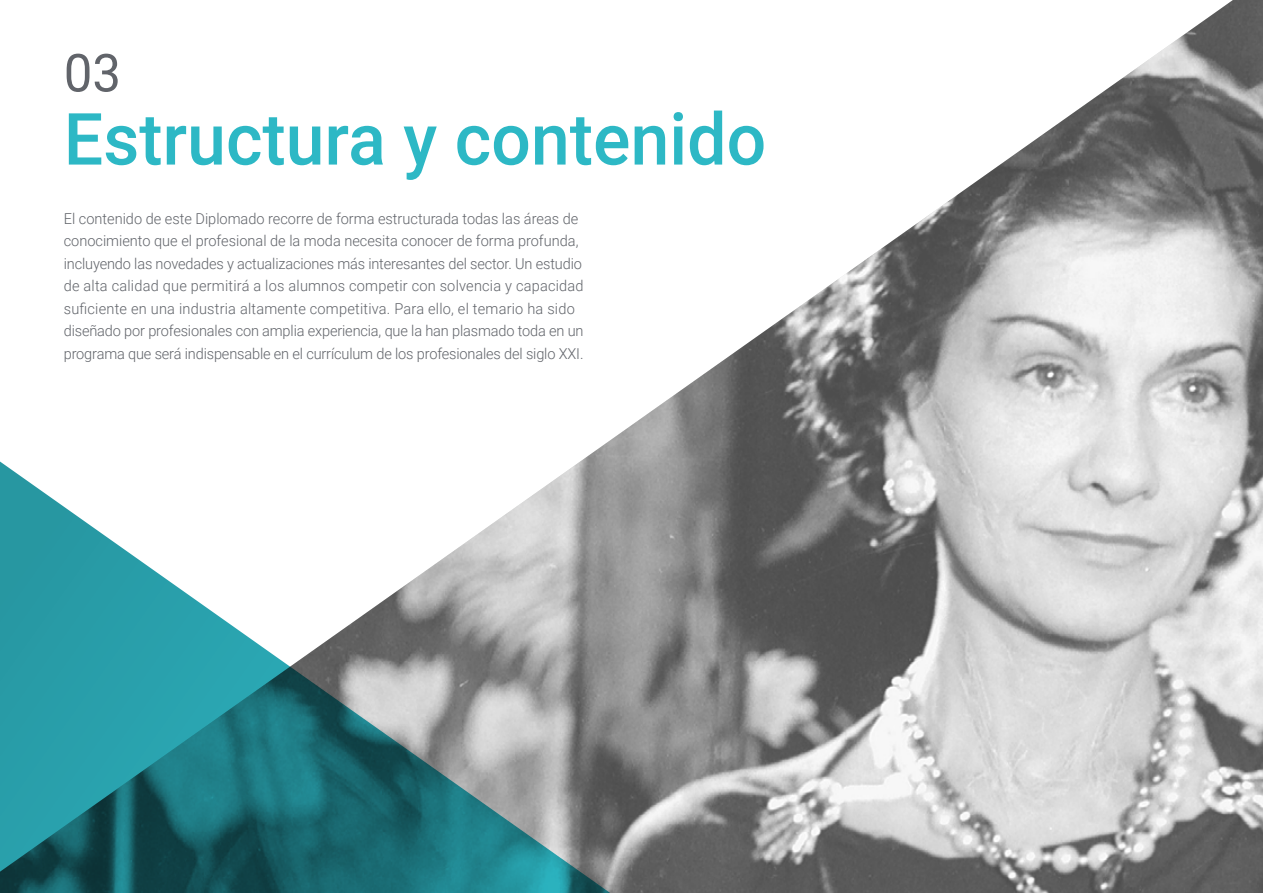
<style>
.page{position:relative;width:1263px;height:893px;background:#fff}
.page>*{position:absolute;margin:0;border:0;box-sizing:border-box;transform-origin:0 0}
.t1{font:500 72px "Roboto";color:#2db8c5}
.t2{font:52.5px "Roboto";color:#61646a}
.t3{font:300 15px/22.5px "Roboto";color:#61646a}
</style>
<div class="page">
<img style="left:602px;top:0;width:661px;height:893px">
<svg style="left:0;top:446px;width:640px;height:447px"></svg>
<h2 class="t2" style="left:64px;top:36px;width:59px">03</h2>
<h1 class="t1" style="left:64px;top:89px;width:704px">Estructura y contenido</h1>
<p class="t3" style="left:64px;top:207px;width:521px">El contenido de este Diplomado recorre de forma estructurada todas las áreas de conocimiento que el profesional de la moda necesita conocer de forma profunda, incluyendo las novedades y actualizaciones más interesantes del sector. Un estudio de alta calidad que permitirá a los alumnos competir con solvencia y capacidad suficiente en una industria altamente competitiva. Para ello, el temario ha sido diseñado por profesionales con amplia experiencia, que la han plasmado toda en un programa que será indispensable en el currículum de los profesionales del siglo XXI.</p>
</div>
